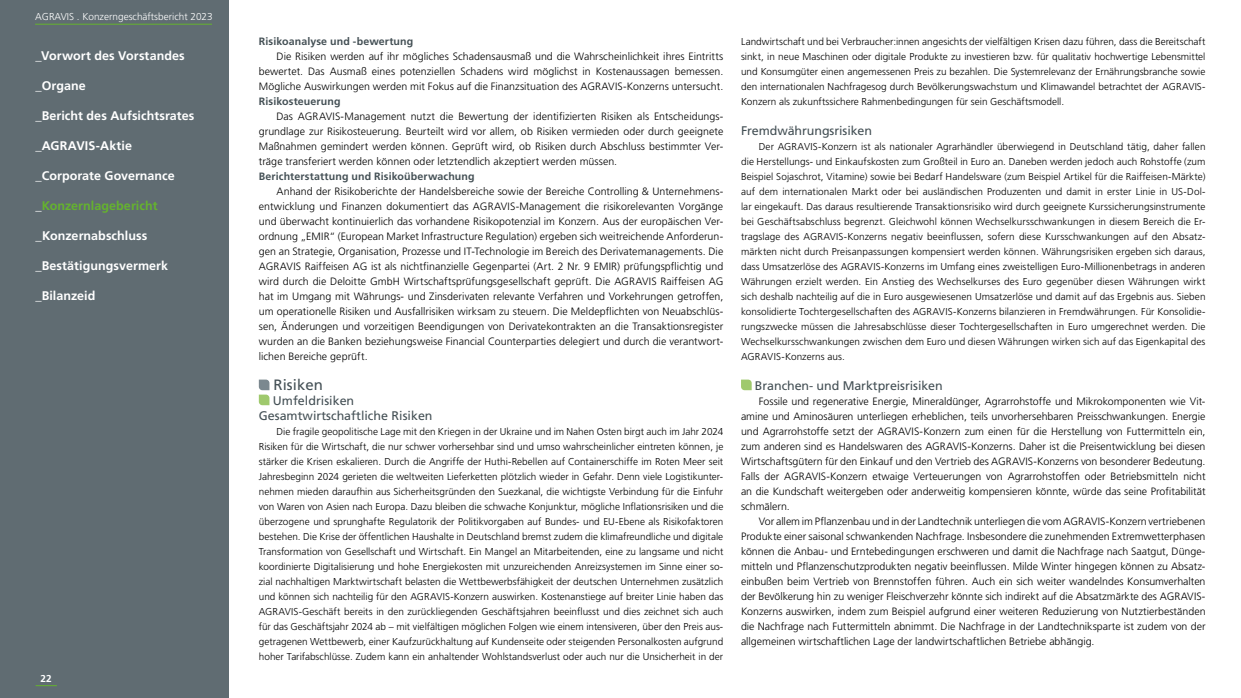
<style>
.page{position:relative;width:1241px;height:698px;background:#fff}
.page>*{position:absolute;margin:0;border:0;box-sizing:border-box;transform-origin:0 0}
.t1{font:15px "Frutiger LT Pro";color:#445055}
.t2{font:700 12.5px "Frutiger LT Pro";letter-spacing:.005em;color:#fff}
.t3{font:12.5px/15px "Frutiger LT Pro";letter-spacing:-.005em;color:#445055}
.t4{font:700 12.5px "Frutiger LT Pro";letter-spacing:.005em;color:#65b32e}
.t5{font:300 10.62px/15px "Frutiger LT Pro";color:#000;text-align:justify}
.t6{font:700 10.62px "Frutiger LT Pro";letter-spacing:.01em;color:#445055}
.t7{font:300 10px/15px "Frutiger LT Pro";color:#000;text-align:justify}
.t8{font:300 10px "Frutiger LT Pro";color:#fff}
.t9{font:700 10px "Frutiger LT Pro";color:#fff}
.s1{color:#fff}
</style>
<div class="page">
<div style="left:0;top:0;width:228px;height:698px;background:#606c72"></div>
<svg style="left:36px;top:685px;width:21px;height:1px"></svg>
<hr style="left:35px;top:24px;width:177px;height:1px;background:#65b32e">
<svg style="left:259px;top:379px;width:10px;height:26px"></svg>
<svg style="left:741px;top:379px;width:10px;height:11px"></svg>
<p class="t8" style="left:35px;top:11px;width:179px">AGRAVIS . Konzerngeschäftsbericht 2023</p>
<p class="t2" style="left:35px;top:48px;width:151px">_Vorwort des Vorstandes</p>
<p class="t2" style="left:35px;top:78px;width:52px">_Organe</p>
<p class="t2" style="left:35px;top:108px;width:160px">_Bericht des Aufsichtsrates</p>
<p class="t2" style="left:35px;top:138px;width:98px">_AGRAVIS-Aktie</p>
<p class="t2" style="left:35px;top:168px;width:141px">_Corporate Governance</p>
<p class="t4" style="left:35px;top:198px;width:124px"><span class="s1">_</span>Konzernlagebericht</p>
<p class="t2" style="left:35px;top:228px;width:113px">_Konzernabschluss</p>
<p class="t2" style="left:35px;top:258px;width:134px">_Bestätigungsvermerk</p>
<p class="t2" style="left:35px;top:288px;width:62px">_Bilanzeid</p>
<p class="t9" style="left:41px;top:672px;width:13px">22</p>
<p class="t6" style="left:259px;top:35px;width:156px">Risikoanalyse und -bewertung</p>
<p class="t5" style="left:259px;top:49px;width:466px;text-indent:18px">Die Risiken werden auf ihr mögliches Schadensausmaß und die Wahrscheinlichkeit ihres Eintritts bewertet. Das Ausmaß eines potenziellen Schadens wird möglichst in Kostenaussagen bemessen.<br>Mögliche Auswirkungen werden mit Fokus auf die Finanzsituation des AGRAVIS-Konzerns untersucht.</p>
<p class="t6" style="left:259px;top:95px;width:83px">Risikosteuerung</p>
<p class="t5" style="left:259px;top:109px;width:466px;text-indent:18px">Das AGRAVIS-Management nutzt die Bewertung der identifizierten Risiken als Entscheidungs&shy;grundlage zur Risikosteuerung. Beurteilt wird vor allem, ob Risiken vermieden oder durch geeignete Maßnahmen gemindert werden können. Geprüft wird, ob Risiken durch Abschluss bestimmter Ver&shy;träge transferiert werden können oder letztendlich akzeptiert werden müssen.</p>
<p class="t6" style="left:259px;top:170px;width:217px">Berichterstattung und Risikoüberwachung</p>
<p class="t5" style="left:259px;top:184px;width:466px;text-indent:18px">Anhand der Risikoberichte der Handelsbereiche sowie der Bereiche Controlling &amp; Unternehmens&shy;entwicklung und Finanzen dokumentiert das AGRAVIS-Management die risikorelevanten Vorgänge und überwacht kontinuierlich das vorhandene Risikopotenzial im Konzern. Aus der europäischen Ver&shy;ordnung „EMIR“ (European Market Infrastructure Regulation) ergeben sich weitreichende Anforderun&shy;gen an Strategie, Organisation, Prozesse und IT-Technologie im Bereich des Derivatemanagements. Die AGRAVIS Raiffeisen AG ist als nichtfinanzielle Gegenpartei (Art. 2 Nr. 9 EMIR) prüfungspflichtig und wird durch die Deloitte GmbH Wirtschaftsprüfungsgesellschaft geprüft. Die AGRAVIS Raiffeisen AG hat im Umgang mit Währungs- und Zinsderivaten relevante Verfahren und Vorkehrungen getroffen, um operationelle Risiken und Ausfallrisiken wirksam zu steuern. Die Meldepflichten von Neuabschlüs&shy;sen, Änderungen und vorzeitigen Beendigungen von Derivatekontrakten an die Transaktionsregister wurden an die Banken beziehungsweise Financial Counterparties delegiert und durch die verantwort&shy;lichen Bereiche geprüft.</p>
<h1 class="t1" style="left:273px;top:376px;width:51px">Risiken</h1>
<p class="t3" style="left:259px;top:393px;width:175px;text-indent:14px">Umfeldrisiken<br>Gesamtwirtschaftliche Risiken</p>
<p class="t7" style="left:259px;top:424px;width:466px;text-indent:18px">Die fragile geopolitische Lage mit den Kriegen in der Ukraine und im Nahen Osten birgt auch im Jahr 2024<br>Risiken für die Wirtschaft, die nur schwer vorhersehbar sind und umso wahrscheinlicher eintreten können, je stärker die Krisen eskalieren. Durch die Angriffe der Huthi-Rebellen auf Containerschiffe im Roten Meer seit Jahresbeginn 2024 gerieten die weltweiten Lieferketten plötzlich wieder in Gefahr. Denn viele Logistikunter&shy;nehmen mieden daraufhin aus Sicherheitsgründen den Suezkanal, die wichtigste Verbindung für die Einfuhr von Waren von Asien nach Europa. Dazu bleiben die schwache Konjunktur, mögliche Inflationsrisiken und die überzogene und sprunghafte Regulatorik der Politikvorgaben auf Bundes- und EU-Ebene als Risikofaktoren bestehen. Die Krise der öffentlichen Haushalte in Deutschland bremst zudem die klimafreundliche und digitale Transformation von Gesellschaft und Wirtschaft. Ein Mangel an Mitarbeitenden, eine zu langsame und nicht koordinierte Digitalisierung und hohe Energiekosten mit unzureichenden Anreizsystemen im Sinne einer so&shy;zial nachhaltigen Marktwirtschaft belasten die Wettbewerbsfähigkeit der deutschen Unternehmen zusätzlich und können sich nachteilig für den AGRAVIS-Konzern auswirken. Kostenanstiege auf breiter Linie haben das AGRAVIS-Geschäft bereits in den zurückliegenden Geschäftsjahren beeinflusst und dies zeichnet sich auch für das Geschäftsjahr 2024 ab – mit vielfältigen möglichen Folgen wie einem intensiveren, über den Preis aus&shy;getragenen Wettbewerb, einer Kaufzurückhaltung auf Kundenseite oder steigenden Personalkosten aufgrund hoher Tarifabschlüsse. Zudem kann ein anhaltender Wohlstandsverlust oder auch nur die Unsicherheit in der</p>
<p class="t7" style="left:741px;top:34px;width:466px">Landwirtschaft und bei Verbraucher:innen angesichts der vielfältigen Krisen dazu führen, dass die Bereitschaft sinkt, in neue Maschinen oder digitale Produkte zu investieren bzw. für qualitativ hochwertige Lebensmittel und Konsumgüter einen angemessenen Preis zu bezahlen. Die Systemrelevanz der Ernährungsbranche sowie den internationalen Nachfragesog durch Bevölkerungswachstum und Klimawandel betrachtet der AGRAVIS-Konzern als zukunftssichere Rahmenbedingungen für sein Geschäftsmodell.</p>
<p class="t3" style="left:741px;top:123px;width:132px">Fremdwährungsrisiken</p>
<p class="t7" style="left:741px;top:139px;width:466px;text-indent:18px">Der AGRAVIS-Konzern ist als nationaler Agrarhändler überwiegend in Deutschland tätig, daher fallen die Herstellungs- und Einkaufskosten zum Großteil in Euro an. Daneben werden jedoch auch Rohstoffe (zum Beispiel Sojaschrot, Vitamine) sowie bei Bedarf Handelsware (zum Beispiel Artikel für die Raiffeisen-Märkte) auf dem internationalen Markt oder bei ausländischen Produzenten und damit in erster Linie in US-Dol&shy;lar eingekauft. Das daraus resultierende Transaktionsrisiko wird durch geeignete Kurssicherungsinstrumente bei Geschäftsabschluss begrenzt. Gleichwohl können Wechselkursschwankungen in diesem Bereich die Er&shy;tragslage des AGRAVIS-Konzerns negativ beeinflussen, sofern diese Kursschwankungen auf den Absatz&shy;märkten nicht durch Preisanpassungen kompensiert werden können. Währungsrisiken ergeben sich daraus, dass Umsatzerlöse des AGRAVIS-Konzerns im Umfang eines zweistelligen Euro-Millionenbetrags in anderen Währungen erzielt werden. Ein Anstieg des Wechselkurses des Euro gegenüber diesen Währungen wirkt sich deshalb nachteilig auf die in Euro ausgewiesenen Umsatzerlöse und damit auf das Ergebnis aus. Sieben konsolidierte Tochtergesellschaften des AGRAVIS-Konzerns bilanzieren in Fremdwährungen. Für Konsolidie&shy;rungszwecke müssen die Jahresabschlüsse dieser Tochtergesellschaften in Euro umgerechnet werden. Die Wechselkursschwankungen zwischen dem Euro und diesen Währungen wirken sich auf das Eigenkapital des AGRAVIS-Konzerns aus.</p>
<p class="t3" style="left:754px;top:378px;width:189px">Branchen- und Marktpreisrisiken</p>
<p class="t5" style="left:741px;top:394px;width:466px;text-indent:18px">Fossile und regenerative Energie, Mineraldünger, Agrarrohstoffe und Mikrokomponenten wie Vit&shy;amine und Aminosäuren unterliegen erheblichen, teils unvorhersehbaren Preisschwankungen. Energie und Agrarrohstoffe setzt der AGRAVIS-Konzern zum einen für die Herstellung von Futtermitteln ein, zum anderen sind es Handelswaren des AGRAVIS-Konzerns. Daher ist die Preisentwicklung bei diesen Wirtschaftsgütern für den Einkauf und den Vertrieb des AGRAVIS-Konzerns von besonderer Bedeutung.<br>Falls der AGRAVIS-Konzern etwaige Verteuerungen von Agrarrohstoffen oder Betriebsmitteln nicht an die Kundschaft weitergeben oder anderweitig kompensieren könnte, würde das seine Profitabilität schmälern.</p>
<p class="t5" style="left:741px;top:514px;width:466px;text-indent:18px">Vor allem im Pflanzenbau und in der Landtechnik unterliegen die vom AGRAVIS-Konzern vertriebenen Produkte einer saisonal schwankenden Nachfrage. Insbesondere die zunehmenden Extremwetterphasen können die Anbau- und Erntebedingungen erschweren und damit die Nachfrage nach Saatgut, Dünge&shy;mitteln und Pflanzenschutzprodukten negativ beeinflussen. Milde Winter hingegen können zu Absatz&shy;einbußen beim Vertrieb von Brennstoffen führen. Auch ein sich weiter wandelndes Konsumverhalten der Bevölkerung hin zu weniger Fleischverzehr könnte sich indirekt auf die Absatzmärkte des AGRAVIS-Konzerns auswirken, indem zum Beispiel aufgrund einer weiteren Reduzierung von Nutztierbeständen die Nachfrage nach Futtermitteln abnimmt. Die Nachfrage in der Landtechniksparte ist zudem von der allgemeinen wirtschaftlichen Lage der landwirtschaftlichen Betriebe abhängig.</p>
</div>
